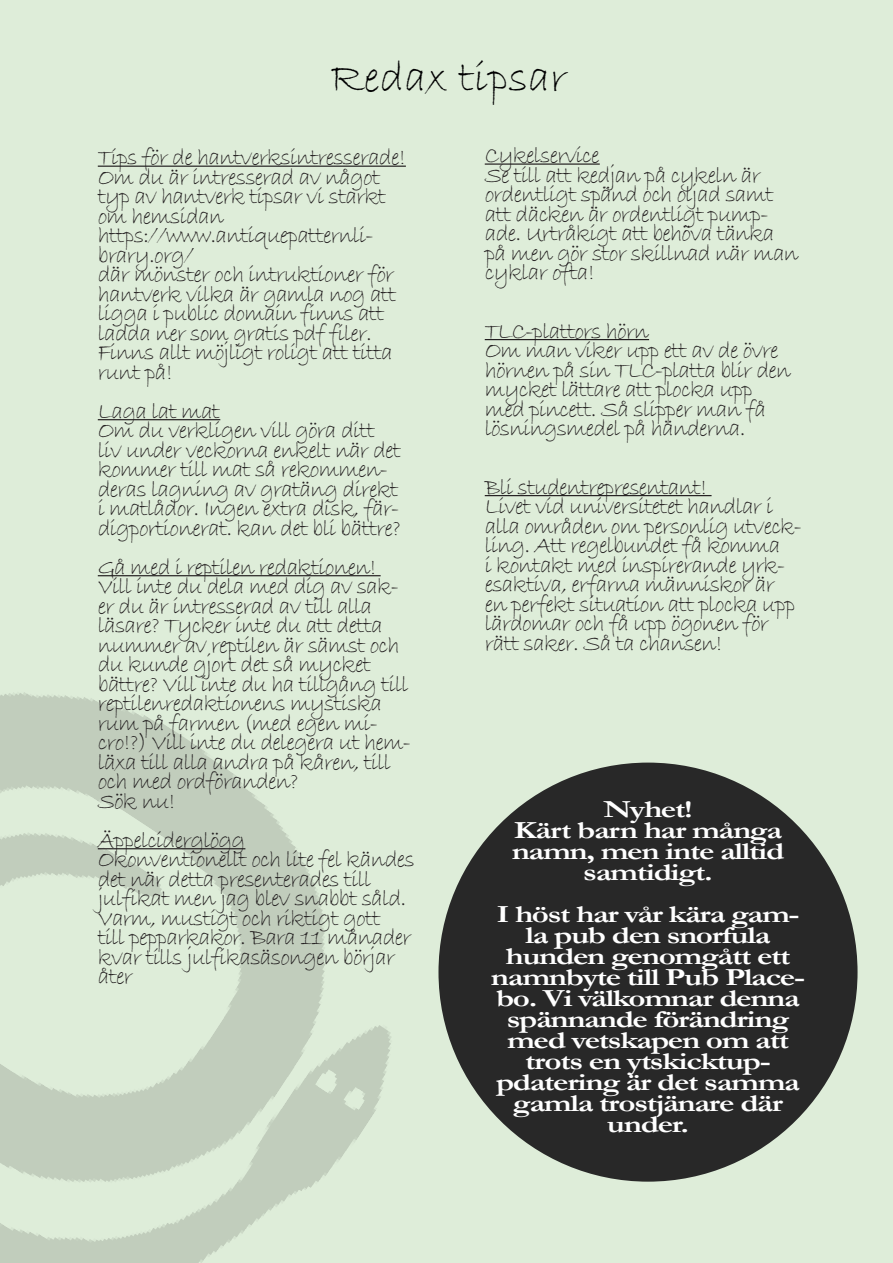
<style>
.page{position:relative;width:893px;height:1263px;background:#deedd9}
.page>*{position:absolute;margin:0;border:0;box-sizing:border-box;transform-origin:0 0}
.A__Ingress{font:45px "Bradley Hand ITC";color:#000001}
.A__Brödtext{font:700 24.75px/21px "Garamond";letter-spacing:-.04em;color:#fff;text-align:center;scale:1.33 1}
.A__Brödtext-2{font:24px/19.5px "Bradley Hand ITC";letter-spacing:-.04em;color:#231f20}
</style>
<div class="page">
<hr style="left:98px;top:166px;width:308px;height:1px;background:#231f20">
<hr style="left:98px;top:419px;width:122px;height:1px;background:#231f20">
<div style="left:438px;top:762px;width:419px;height:420px;background:#282828;border-radius:210px"></div>
<hr style="left:485px;top:163px;width:115px;height:2px;background:#231f20">
<hr style="left:485px;top:339px;width:164px;height:1px;background:#231f20">
<hr style="left:485px;top:495px;width:227px;height:1px;background:#231f20">
<img style="left:0;top:555px;width:612px;height:708px">
<p class="A__Ingress" style="left:331px;top:49px;width:238px">Redax tipsar</p>
<p class="A__Brödtext-2" style="left:98px;top:148px;width:310px">Tips för de hantverksintresserade!</p>
<p class="A__Brödtext-2" style="left:98px;top:168px;width:290px">Om du är intresserad av något typ av hantverk tipsar vi starkt om hemsidan</p>
<p class="A__Brödtext-2" style="left:98px;top:226px;width:277px">https://www.antiquepatternli&shy;brary.org/</p>
<p class="A__Brödtext-2" style="left:98px;top:265px;width:300px">där mönster och intruktioner för hantverk vilka är gamla nog att ligga i public domain finns att ladda ner som gratis pdf filer.<br>Finns allt möjligt roligt att titta runt på!</p>
<p class="A__Brödtext-2" style="left:98px;top:402px;width:124px">Laga lat mat</p>
<p class="A__Brödtext-2" style="left:98px;top:421px;width:305px">Om du verkligen vill göra ditt liv under veckorna enkelt när det kommer till mat så rekommen&shy;deras lagning av gratäng direkt i matlådor. Ingen extra disk, fär&shy;digportionerat. kan det bli bättre?</p>
<p class="A__Brödtext-2" style="left:98px;top:558px;width:280px">Gå med i reptilen redaktionen!</p>
<p class="A__Brödtext-2" style="left:98px;top:577px;width:315px">Vill inte du dela med dig av sak&shy;er du är intresserad av till alla läsare? Tycker inte du att detta nummer av reptilen är sämst och du kunde gjort det så mycket bättre? Vill inte du ha tillgång till reptilenredaktionens mystiska rum på farmen (med egen mi&shy;cro!?) Vill inte du delegera ut hem&shy;läxa till alla andra på kåren, till och med ordföranden?</p>
<p class="A__Brödtext-2" style="left:98px;top:792px;width:79px">Sök nu!</p>
<p class="A__Brödtext-2" style="left:98px;top:831px;width:149px">Äppelciderglögg</p>
<p class="A__Brödtext-2" style="left:98px;top:850px;width:319px">Okonventionellt och lite fel kändes det när detta presenterades till julfikat men jag blev snabbt såld.<br>Varm, mustigt och riktigt gott<br>till pepparkakor. Bara 11 månader kvar tills julfikasäsongen börjar åter</p>
<p class="A__Brödtext-2" style="left:485px;top:146px;width:116px">Cykelservice</p>
<p class="A__Brödtext-2" style="left:485px;top:166px;width:316px">Se till att kedjan på cykeln är ordentligt spänd och oljad samt att däcken är ordentligt pump&shy;ade. Urtråkigt att behöva tänka på men gör stor skillnad när man cyklar ofta!</p>
<p class="A__Brödtext-2" style="left:485px;top:322px;width:166px">TLC-plattors hörn</p>
<p class="A__Brödtext-2" style="left:485px;top:341px;width:308px">Om man viker upp ett av de övre hörnen på sin TLC-platta blir den mycket lättare att plocka upp med pincett. Så slipper man få lösningsmedel på händerna.</p>
<p class="A__Brödtext-2" style="left:485px;top:478px;width:224px">Bli studentrepresentant!</p>
<p class="A__Brödtext-2" style="left:485px;top:497px;width:319px">Livet vid universitetet handlar i alla områden om personlig utveck&shy;ling. Att regelbundet få komma<br>i kontakt med inspirerande yrk&shy;esaktiva, erfarna människor är en perfekt situation att plocka upp lärdomar och få upp ögonen för rätt saker. Så ta chansen!</p>
<p class="A__Brödtext" style="left:603px;top:799px;width:69px">Nyhet!</p>
<p class="A__Brödtext" style="left:512px;top:820px;width:206px">Kärt barn har många namn, men inte alltid samtidigt.</p>
<p class="A__Brödtext" style="left:491px;top:904px;width:238px">I höst har vår kära gam&shy;la pub den snorfula hunden genomgått ett namnbyte till Pub Place&shy;bo. Vi välkomnar denna spännande förändring med vetskapen om att trots en ytskicktup&shy;pdatering är det samma gamla trostjänare där under.</p>
</div>
